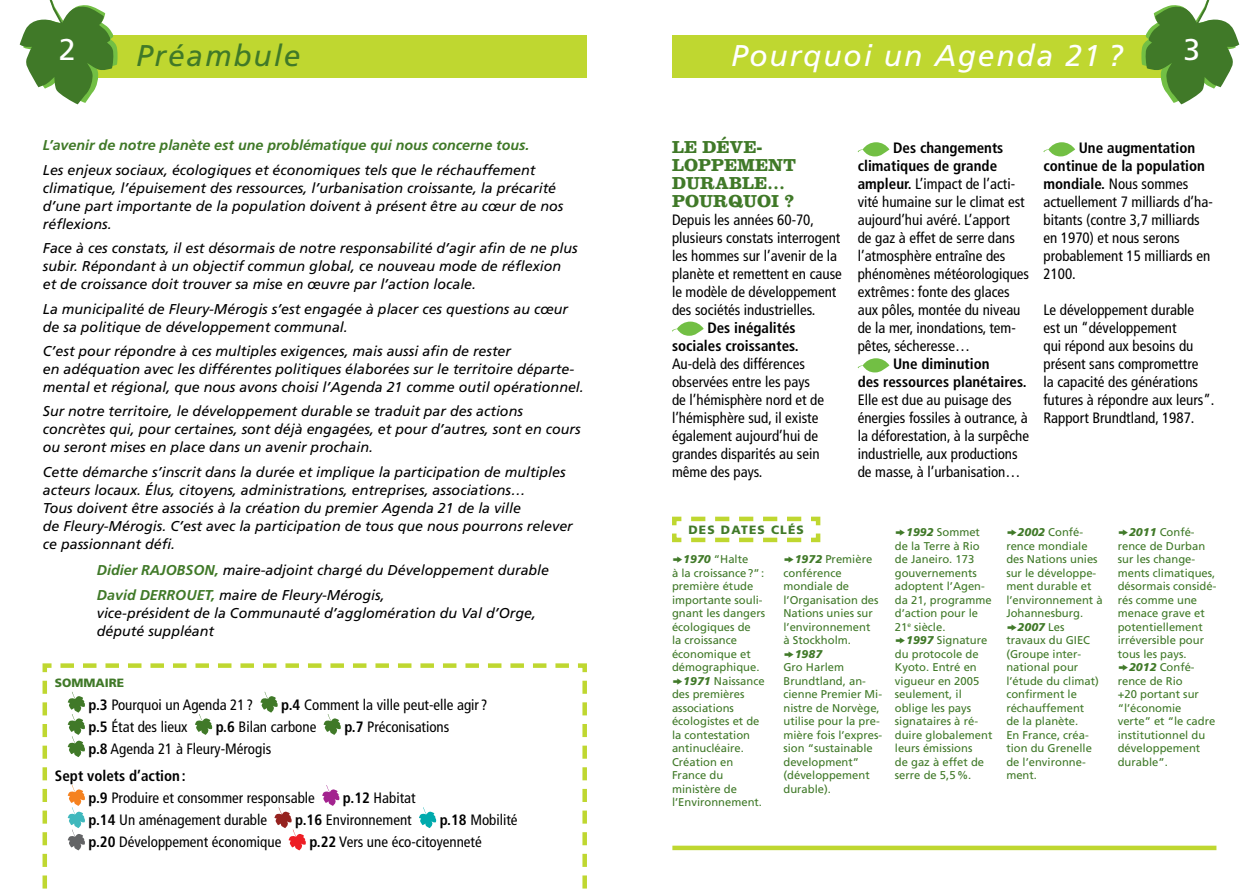
<style>
.page{position:relative;width:1259px;height:893px;background:#fff}
.page>*{position:absolute;margin:0;border:0;box-sizing:border-box;transform-origin:0 0}
.t1{font:italic 30px "Frutiger";letter-spacing:.06em;color:#fff}
.t2{font:italic 30px "Frutiger";letter-spacing:.06em;color:#407928}
.t3{font:30px "Frutiger";color:#fff}
.t4{font:700 18px/18px "Clarendon";color:#407928}
.t5{font:condensed 15px/18px "Frutiger";color:#000}
.t6{font:700 condensed 15px/18px "Frutiger";color:#000;text-align:right}
.t7{font:italic 14.25px/18px "Frutiger";color:#000}
.t8{font:italic 700 14.25px "Frutiger";color:#407928}
.t9{font:900 12px "Frutiger";letter-spacing:.1em;color:#407928}
.t10{font:900 12px "Frutiger";color:#407928}
.t11{font:11.25px/13.5px "Frutiger";color:#407928}
.s1{font-weight:700;color:#407928}
.s2{font-weight:700}
.s3{font-family:"Zeal"}
.s4{font-weight:900;font-style:italic}
</style>
<div class="page">
<div style="left:83px;top:35px;width:504px;height:43px;background:#bfd730"></div>
<svg style="left:20px;top:0;width:98px;height:104px"></svg>
<div style="left:672px;top:35px;width:504px;height:43px;background:#bfd730"></div>
<svg style="left:1141px;top:0;width:98px;height:104px"></svg>
<svg style="left:672px;top:322px;width:32px;height:14px"></svg>
<svg style="left:857px;top:142px;width:32px;height:14px"></svg>
<svg style="left:857px;top:358px;width:32px;height:14px"></svg>
<svg style="left:1043px;top:142px;width:32px;height:14px"></svg>
<svg style="left:672px;top:516px;width:149px;height:27px"></svg>
<svg style="left:42px;top:663px;width:545px;height:226px"></svg>
<hr style="left:672px;top:846px;width:544px;height:4px;background:#bfd730">
<svg style="left:260px;top:692px;width:18px;height:21px"></svg>
<svg style="left:195px;top:714px;width:17px;height:21px"></svg>
<svg style="left:323px;top:714px;width:18px;height:21px"></svg>
<svg style="left:68px;top:692px;width:17px;height:65px"></svg>
<svg style="left:322px;top:785px;width:17px;height:21px"></svg>
<svg style="left:419px;top:807px;width:17px;height:21px"></svg>
<svg style="left:68px;top:785px;width:17px;height:65px"></svg>
<svg style="left:274px;top:807px;width:32px;height:43px"></svg>
<h1 class="t3" style="left:59px;top:31px;width:18px">2</h1>
<h1 class="t2" style="left:136px;top:38px;width:166px">Préambule</h1>
<h1 class="t1" style="left:731px;top:38px;width:393px">Pourquoi un Agenda 21 ?</h1>
<h1 class="t3" style="left:1183px;top:31px;width:18px">3</h1>
<p class="t8" style="left:43px;top:137px;width:488px">L’avenir de notre planète est une problématique qui nous concerne tous.</p>
<p class="t7" style="left:43px;top:161px;width:522px">Les enjeux sociaux, écologiques et économiques tels que le réchauffement climatique, l’épuisement des ressources, l’urbanisation croissante, la précarité d’une part importante de la population doivent à présent être au cœur de nos réflexions.</p>
<p class="t7" style="left:43px;top:239px;width:536px">Face à ces constats, il est désormais de notre responsabilité d’agir afin de ne plus subir. Répondant à un objectif commun global, ce nouveau mode de réflexion et de croissance doit trouver sa mise en œuvre par l’action locale.</p>
<p class="t7" style="left:43px;top:299px;width:526px">La municipalité de Fleury-Mérogis s’est engagée à placer ces questions au cœur de sa politique de développement communal.</p>
<p class="t7" style="left:43px;top:342px;width:542px">C’est pour répondre à ces multiples exigences, mais aussi afin de rester<br>en adéquation avec les différentes politiques élaborées sur le territoire départe&shy;mental et régional, que nous avons choisi l’Agenda 21 comme outil opérationnel.</p>
<p class="t7" style="left:43px;top:402px;width:539px">Sur notre territoire, le développement durable se traduit par des actions concrètes qui, pour certaines, sont déjà engagées, et pour d’autres, sont en cours ou seront mises en place dans un avenir prochain.</p>
<p class="t7" style="left:43px;top:463px;width:531px">Cette démarche s’inscrit dans la durée et implique la participation de multiples acteurs locaux. élus, citoyens, administrations, entreprises, associations…<br>Tous doivent être associés à la création du premier Agenda 21 de la ville<br>de Fleury-Mérogis. C’est avec la participation de tous que nous pourrons relever ce passionnant défi.</p>
<p class="t7" style="left:97px;top:558px;width:454px;line-height:24.5px"><span class="s1">Didier RAJOBSON,</span> maire-adjoint chargé du Développement durable<br><span class="s1">David DERROUET,</span> maire de Fleury-Mérogis,</p>
<p class="t7" style="left:97px;top:603px;width:440px">vice-président de la Communauté d’agglomération du Val d’Orge, député suppléant</p>
<p class="t10" style="left:55px;top:676px;width:70px">SOMMAIRE</p>
<p class="t5" style="left:89px;top:695px;width:166px"><span class="s2">p.3</span> Pourquoi un Agenda 21 ?</p>
<p class="t5" style="left:281px;top:695px;width:208px"><span class="s2">p.4</span> Comment la ville peut-elle agir ?</p>
<p class="t5" style="left:89px;top:718px;width:101px"><span class="s2">p.5</span> état des lieux</p>
<p class="t5" style="left:216px;top:718px;width:102px"><span class="s2">p.6</span> Bilan carbone</p>
<p class="t5" style="left:344px;top:718px;width:107px"><span class="s2">p.7</span> Préconisations</p>
<p class="t5" style="left:55px;top:736px;width:218px;line-height:26.5px;text-indent:34px"><span class="s2">p.8</span> Agenda 21 à Fleury-Mérogis<br><span class="s2">Sept volets d’action:</span></p>
<p class="t5" style="left:89px;top:789px;width:228px"><span class="s2">p.9</span> Produire et consommer responsable</p>
<p class="t5" style="left:343px;top:789px;width:74px"><span class="s2">p.12</span> Habitat</p>
<p class="t5" style="left:89px;top:811px;width:180px"><span class="s2">p.14</span> Un aménagement durable</p>
<p class="t5" style="left:295px;top:811px;width:118px"><span class="s2">p.16</span> Environnement</p>
<p class="t5" style="left:440px;top:811px;width:79px"><span class="s2">p.18</span> Mobilité</p>
<p class="t5" style="left:89px;top:833px;width:194px"><span class="s2">p.20</span> Développement économique</p>
<p class="t5" style="left:309px;top:833px;width:174px"><span class="s2">p.22</span> Vers une éco-citoyenneté</p>
<p class="t4" style="left:672px;top:138px;width:125px">LE DéVE-<br>LOPPEMENT<br>DURABLE…<br>POURQUOI ?</p>
<p class="t5" style="left:672px;top:211px;width:171px">Depuis les années 60-70, plusieurs constats interrogent les hommes sur l’avenir de la planète et remettent en cause le modèle de développement des sociétés industrielles.</p>
<p class="t6" style="left:672px;top:319px;width:128px">Des inégalités sociales croissantes.</p>
<p class="t5" style="left:672px;top:355px;width:154px">Au-delà des différences observées entre les pays de l’hémisphère nord et de l’hémisphère sud, il existe également aujourd’hui de grandes disparités au sein même des pays.</p>
<p class="t5" style="left:857px;top:139px;width:173px;text-indent:35px"><span class="s2">Des changements climatiques de grande ampleur.</span> L’impact de l’acti&shy;vité humaine sur le climat est aujourd’hui avéré. L’apport<br>de gaz à effet de serre dans l’atmosphère entraîne des phénomènes météorologiques extrêmes: fonte des glaces aux pôles, montée du niveau de la mer, inondations, tem&shy;pêtes, sécheresse…</p>
<p class="t6" style="left:857px;top:355px;width:170px;text-align:center">Une diminution<br>des ressources planétaires.</p>
<p class="t5" style="left:857px;top:391px;width:173px">Elle est due au puisage des énergies fossiles à outrance, à la déforestation, à la surpêche industrielle, aux productions de masse, à l’urbanisation…</p>
<p class="t5" style="left:1043px;top:139px;width:171px;text-indent:35px"><span class="s2">Une augmentation continue de la population mondiale.</span> Nous sommes actuellement 7 milliards d’ha&shy;bitants (contre 3,7 milliards en 1970) et nous serons probablement 15 milliards en<br>2100.</p>
<p class="t5" style="left:1043px;top:301px;width:173px">Le développement durable est un “développement<br>qui répond aux besoins du présent sans compromettre<br>la capacité des générations futures à répondre aux leurs”.<br>Rapport Brundtland, 1987.</p>
<p class="t9" style="left:688px;top:523px;width:116px">des DATES CLéS</p>
<p class="t11" style="left:672px;top:552px;width:95px"><span class="s3">k</span><span class="s4">1970</span> “Halte<br>à la croissance?”: première étude importante souli&shy;gnant les dangers écologiques de<br>la croissance économique et démographique. <span class="s3">k</span><span class="s4">1971</span> Naissance des premières associations écologistes et de la contestation antinucléaire.<br>Création en<br>France du ministère de l’Environnement.</p>
<p class="t11" style="left:783px;top:553px;width:100px"><span class="s3">k</span><span class="s4">1972</span> Première conférence mondiale de l’Organisation des<br>Nations unies sur l’environnement<br>à Stockholm. <span class="s3">k</span><span class="s4">1987<br></span>Gro Harlem<br>Brundtland, an&shy;cienne Premier Mi&shy;nistre de Norvège, utilise pour la pre&shy;mière fois l’expres&shy;sion “sustainable development” (développement durable).</p>
<p class="t11" style="left:895px;top:526px;width:99px"><span class="s3">k</span><span class="s4">1992</span> Sommet de la Terre à Rio de Janeiro. 173 gouvernements adoptent l’Agen&shy;da 21, programme d’action pour le<br>21<sup>e</sup> siècle.<br><span class="s3">k</span><span class="s4">1997</span> Signature du protocole de<br>Kyoto. Entré en vigueur en 2005 seulement, il oblige les pays signataires à ré&shy;duire globalement leurs émissions<br>de gaz à effet de serre de 5,5%.</p>
<p class="t11" style="left:1006px;top:526px;width:98px"><span class="s3">k</span><span class="s4">2002</span> Confé&shy;rence mondiale des Nations unies sur le développe&shy;ment durable et l’environnement à<br>Johannesburg. <span class="s3">k</span><span class="s4">2007</span> Les travaux du GIEC (Groupe inter&shy;national pour l’étude du climat) confirment le réchauffement<br>de la planète.<br>En France, créa&shy;tion du Grenelle de l’environne&shy;ment.</p>
<p class="t11" style="left:1117px;top:526px;width:100px"><span class="s3">k</span><span class="s4">2011</span> Confé&shy;rence de Durban sur les change&shy;ments climatiques, désormais considé&shy;rés comme une menace grave et potentiellement irréversible pour tous les pays. <span class="s3">k</span><span class="s4">2012</span> Confé&shy;rence de Rio<br>+20 portant sur “l’économie verte” et “le cadre institutionnel du développement durable”.</p>
</div>
